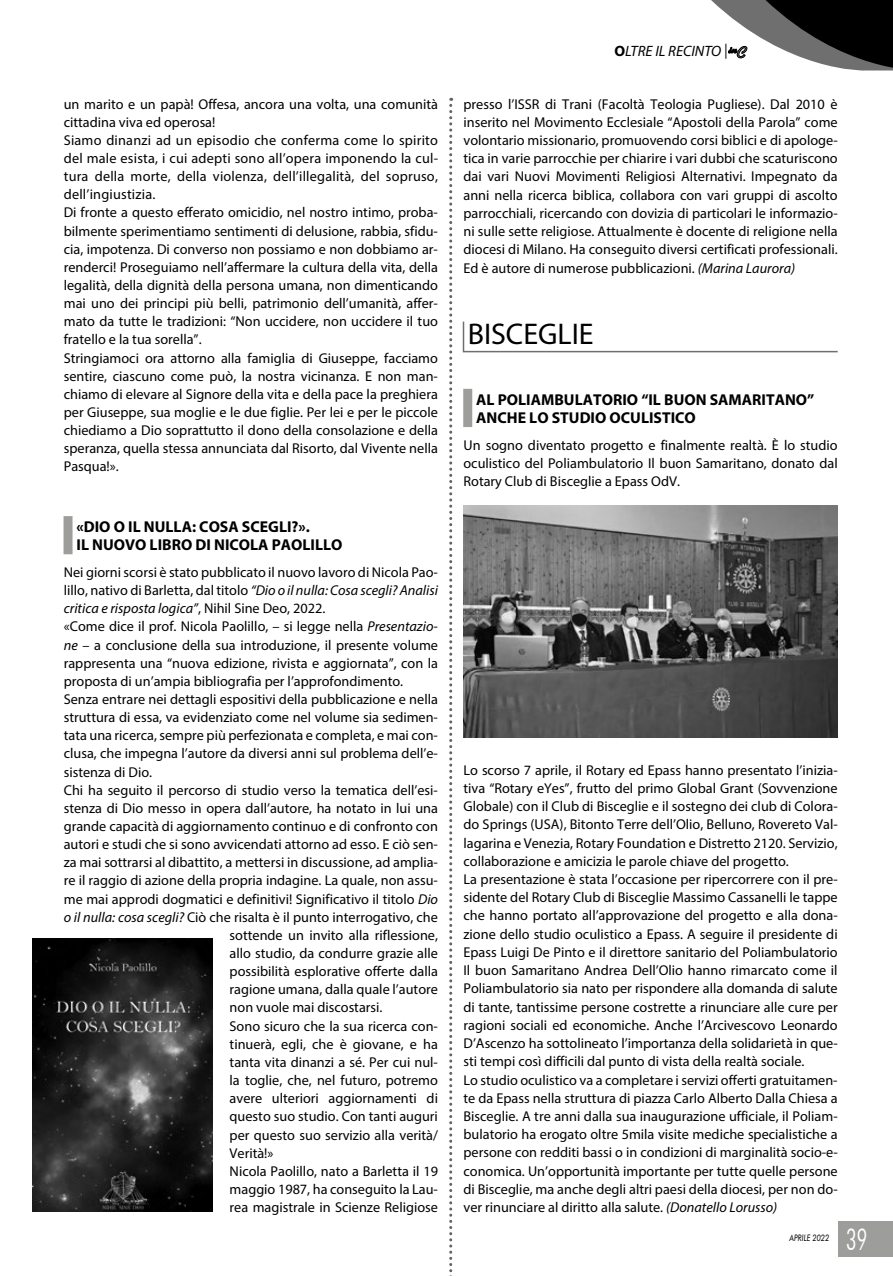
<style>
.page{position:relative;width:893px;height:1276px;background:#fff}
.page>*{position:absolute;margin:0;border:0;box-sizing:border-box;transform-origin:0 0}
.t1{font:30px "Myriad Pro";color:#000}
.t2{font:30px "Futura BT";color:#fff;scale:.6 1}
.t3{font:700 15.75px/18.1px "Myriad Pro";color:#000}
.t4{font:italic 15px "Myriad Pro";color:#000}
.t5{font:14.25px/18.3px "Myriad Pro";color:#000}
.t6{font:italic 14.25px "Myriad Pro";color:#000}
.t7{font:italic 9px "Futura BT";color:#000;scale:.8 1}
.s1{font-style:italic}
.s2{font-style:normal}
.s3{font-weight:700;font-style:normal}
</style>
<div class="page">
<svg style="left:449px;top:98px;width:3px;height:1178px"></svg>
<svg style="left:711px;top:0;width:182px;height:71px"></svg>
<div style="left:838px;top:1221px;width:55px;height:36px;background:#9d9d9c"></div>
<div style="left:64px;top:516px;width:9px;height:38px;background:#9d9d9c"></div>
<svg style="left:462px;top:321px;width:376px;height:32px"></svg>
<div style="left:463px;top:389px;width:9px;height:38px;background:#9d9d9c"></div>
<img style="left:32px;top:938px;width:181px;height:273px">
<img style="left:463px;top:505px;width:375px;height:233px">
<p class="t5" style="left:64px;top:94px;width:376px">un marito e un papà! Offesa, ancora una volta, una comunità cittadina viva ed operosa!<br>Siamo dinanzi ad un episodio che conferma come lo spirito del male esista, i cui adepti sono all’opera imponendo la cul&shy;tura della morte, della violenza, dell’illegalità, del sopruso, dell’ingiustizia.<br>Di fronte a questo efferato omicidio, nel nostro intimo, proba&shy;bilmente sperimentiamo sentimenti di delusione, rabbia, sfidu&shy;cia, impotenza. Di converso non possiamo e non dobbiamo ar&shy;renderci! Proseguiamo nell’affermare la cultura della vita, della legalità, della dignità della persona umana, non dimenticando mai uno dei principi più belli, patrimonio dell’umanità, affer&shy;mato da tutte le tradizioni: “Non uccidere, non uccidere il tuo fratello e la tua sorella”.<br>Stringiamoci ora attorno alla famiglia di Giuseppe, facciamo sentire, ciascuno come può, la nostra vicinanza. E non man&shy;chiamo di elevare al Signore della vita e della pace la preghiera per Giuseppe, sua moglie e le due figlie. Per lei e per le piccole chiediamo a Dio soprattutto il dono della consolazione e della speranza, quella stessa annunciata dal Risorto, dal Vivente nella Pasqua!».</p>
<p class="t3" style="left:77px;top:517px;width:267px">«DIO O IL NULLA: COSA SCEGLI?».<br>IL NUOVO LIBRO DI NICOLA PAOLILLO</p>
<p class="t5" style="left:64px;top:563px;width:376px">Nei giorni scorsi è stato pubblicato il nuovo lavoro di Nicola Pao-</p>
<p class="t5" style="left:64px;top:581px;width:376px">lillo, nativo di Barletta, dal titolo <span class="s1">“Dio o il nulla: Cosa scegli? Analisi</span></p>
<p class="t6" style="left:64px;top:600px;width:263px">critica e risposta logica”<span class="s2">, Nihil Sine Deo, 2022.</span></p>
<p class="t5" style="left:64px;top:617px;width:376px">«Come dice il prof. Nicola Paolillo, – si legge nella <span class="s1">Presentazio-</span></p>
<p class="t5" style="left:64px;top:635px;width:376px"><span class="s1">ne</span> – a conclusione della sua introduzione, il presente volume</p>
<p class="t5" style="left:64px;top:653px;width:376px">rappresenta una “nuova edizione, rivista e aggiornata”, con la</p>
<p class="t5" style="left:64px;top:671px;width:341px">proposta di un’ampia bibliografia per l’approfondimento.</p>
<p class="t5" style="left:64px;top:690px;width:376px">Senza entrare nei dettagli espositivi della pubblicazione e nella</p>
<p class="t5" style="left:64px;top:708px;width:376px">struttura di essa, va evidenziato come nel volume sia sedimen-</p>
<p class="t5" style="left:64px;top:726px;width:376px">tata una ricerca, sempre più perfezionata e completa, e mai con-</p>
<p class="t5" style="left:64px;top:744px;width:376px">clusa, che impegna l’autore da diversi anni sul problema dell’e-</p>
<p class="t5" style="left:64px;top:762px;width:90px">sistenza di Dio.</p>
<p class="t5" style="left:64px;top:780px;width:376px">Chi ha seguito il percorso di studio verso la tematica dell’esi-</p>
<p class="t5" style="left:64px;top:798px;width:376px">stenza di Dio messo in opera dall’autore, ha notato in lui una</p>
<p class="t5" style="left:64px;top:817px;width:376px">grande capacità di aggiornamento continuo e di confronto con</p>
<p class="t5" style="left:64px;top:835px;width:376px">autori e studi che si sono avvicendati attorno ad esso. E ciò sen-</p>
<p class="t5" style="left:64px;top:853px;width:376px">za mai sottrarsi al dibattito, a mettersi in discussione, ad amplia-</p>
<p class="t5" style="left:64px;top:871px;width:376px">re il raggio di azione della propria indagine. La quale, non assu-</p>
<p class="t5" style="left:64px;top:889px;width:376px">me mai approdi dogmatici e definitivi! Significativo il titolo <span class="s1">Dio</span></p>
<p class="t5" style="left:64px;top:907px;width:376px"><span class="s1">o il nulla: cosa scegli?</span> Ciò che risalta è il punto interrogativo, che</p>
<p class="t5" style="left:230px;top:925px;width:210px">sottende un invito alla riflessione,</p>
<p class="t5" style="left:230px;top:944px;width:210px">allo studio, da condurre grazie alle</p>
<p class="t5" style="left:230px;top:962px;width:210px">possibilità esplorative offerte dalla</p>
<p class="t5" style="left:230px;top:980px;width:210px">ragione umana, dalla quale l’autore</p>
<p class="t5" style="left:230px;top:998px;width:154px">non vuole mai discostarsi.</p>
<p class="t5" style="left:230px;top:1016px;width:210px">Sono sicuro che la sua ricerca con-</p>
<p class="t5" style="left:230px;top:1034px;width:210px">tinuerà, egli, che è giovane, e ha</p>
<p class="t5" style="left:230px;top:1052px;width:210px">tanta vita dinanzi a sé. Per cui nul-</p>
<p class="t5" style="left:230px;top:1071px;width:210px">la toglie, che, nel futuro, potremo</p>
<p class="t5" style="left:230px;top:1089px;width:210px">avere ulteriori aggiornamenti di</p>
<p class="t5" style="left:230px;top:1107px;width:210px">questo suo studio. Con tanti auguri</p>
<p class="t5" style="left:230px;top:1125px;width:210px">per questo suo servizio alla verità/</p>
<p class="t5" style="left:230px;top:1143px;width:45px">Verità!»</p>
<p class="t5" style="left:230px;top:1161px;width:210px">Nicola Paolillo, nato a Barletta il 19</p>
<p class="t5" style="left:230px;top:1179px;width:210px">maggio 1987, ha conseguito la Lau-</p>
<p class="t5" style="left:230px;top:1198px;width:210px">rea magistrale in Scienze Religiose</p>
<p class="t4" style="left:614px;top:42px;width:114px"><span class="s3">O</span>LTRE IL RECINTO |</p>
<p class="t5" style="left:463px;top:94px;width:376px;text-align:justify">presso l’ISSR di Trani (Facoltà Teologia Pugliese). Dal 2010 è inserito nel Movimento Ecclesiale “Apostoli della Parola” come volontario missionario, promuovendo corsi biblici e di apologe&shy;tica in varie parrocchie per chiarire i vari dubbi che scaturiscono dai vari Nuovi Movimenti Religiosi Alternativi. Impegnato da anni nella ricerca biblica, collabora con vari gruppi di ascolto parrocchiali, ricercando con dovizia di particolari le informazio&shy;ni sulle sette religiose. Attualmente è docente di religione nella diocesi di Milano. Ha conseguito diversi certificati professionali.<br>Ed è autore di numerose pubblicazioni. <span class="s1">(Marina Laurora)</span></p>
<h1 class="t1" style="left:468px;top:315px;width:127px">BISCEGLIE</h1>
<p class="t3" style="left:476px;top:390px;width:340px">AL POLIAMBULATORIO “IL BUON SAMARITANO”<br>ANCHE LO STUDIO OCULISTICO</p>
<p class="t5" style="left:463px;top:436px;width:376px;text-align:justify">Un sogno diventato progetto e finalmente realtà. È lo studio oculistico del Poliambulatorio Il buon Samaritano, donato dal Rotary Club di Bisceglie a Epass OdV.</p>
<p class="t5" style="left:463px;top:760px;width:376px">Lo scorso 7 aprile, il Rotary ed Epass hanno presentato l’inizia&shy;tiva “Rotary eYes”, frutto del primo Global Grant (Sovvenzione Globale) con il Club di Bisceglie e il sostegno dei club di Colora&shy;do Springs (USA), Bitonto Terre dell’Olio, Belluno, Rovereto Val&shy;lagarina e Venezia, Rotary Foundation e Distretto 2120. Servizio, collaborazione e amicizia le parole chiave del progetto.<br>La presentazione è stata l’occasione per ripercorrere con il pre&shy;sidente del Rotary Club di Bisceglie Massimo Cassanelli le tappe che hanno portato all’approvazione del progetto e alla dona&shy;zione dello studio oculistico a Epass. A seguire il presidente di Epass Luigi De Pinto e il direttore sanitario del Poliambulatorio Il buon Samaritano Andrea Dell’Olio hanno rimarcato come il Poliambulatorio sia nato per rispondere alla domanda di salute di tante, tantissime persone costrette a rinunciare alle cure per ragioni sociali ed economiche. Anche l’Arcivescovo Leonardo D’Ascenzo ha sottolineato l’importanza della solidarietà in que&shy;sti tempi così difficili dal punto di vista della realtà sociale.<br>Lo studio oculistico va a completare i servizi offerti gratuitamen&shy;te da Epass nella struttura di piazza Carlo Alberto Dalla Chiesa a Bisceglie. A tre anni dalla sua inaugurazione ufficiale, il Poliam&shy;bulatorio ha erogato oltre 5mila visite mediche specialistiche a persone con redditi bassi o in condizioni di marginalità socio-e&shy;conomica. Un’opportunità importante per tutte quelle persone di Bisceglie, ma anche degli altri paesi della diocesi, per non do&shy;ver rinunciare al diritto alla salute. <span class="s1">(Donatello Lorusso)</span></p>
<p class="t7" style="left:789px;top:1232px;width:51px">APRILE 2022</p>
<h1 class="t2" style="left:846px;top:1221px;width:37px">39</h1>
</div>
